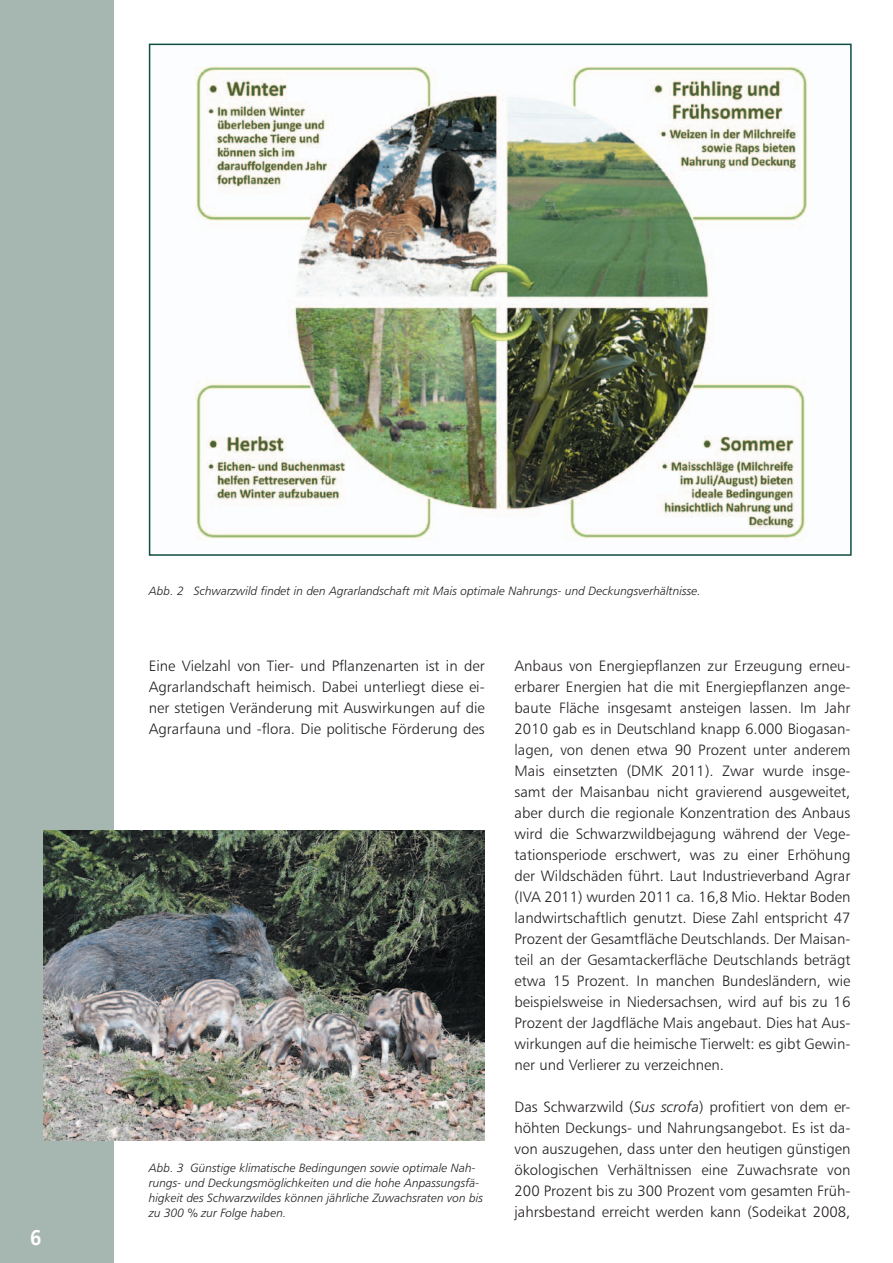
<style>
.page{position:relative;width:893px;height:1263px;background:#fff}
.page>*{position:absolute;margin:0;border:0;box-sizing:border-box;transform-origin:0 0}
.t1{font:700 21px "Frutiger Linotype";color:#fff}
.t2{font:15px/21px "Humanist 777 BT Light B";color:#231f20;text-align:justify}
.t3{font:12px/15px "Humanist 777 BT Light Italic B";color:#231f20}
.s1{font-family:"Humanist 777 BT Light Italic B"}
</style>
<div class="page">
<div style="left:0;top:0;width:114px;height:1263px;background:#a6b6b1"></div>
<img style="left:43px;top:830px;width:442px;height:311px">
<img style="left:195px;top:66px;width:612px;height:474px">
<div style="left:149px;top:44px;width:703px;height:512px;border:2px solid #104e43"></div>
<p class="t1" style="left:30px;top:1225px;width:14px">6</p>
<p class="t3" style="left:149px;top:583px;width:553px">Abb. 2 Schwarzwild findet in den Agrarlandschaft mit Mais optimale Nahrungs- und Deckungsverhältnisse.</p>
<p class="t2" style="left:149px;top:655px;width:337px">Eine Vielzahl von Tier- und Pflanzenarten ist in der Agrarlandschaft heimisch. Dabei unterliegt diese ei&shy;ner stetigen Veränderung mit Auswirkungen auf die Agrarfauna und -flora. Die politische Förderung des</p>
<p class="t2" style="left:514px;top:655px;width:337px">Anbaus von Energiepflanzen zur Erzeugung erneu&shy;erbarer Energien hat die mit Energiepflanzen ange&shy;baute Fläche insgesamt ansteigen lassen. Im Jahr 2010 gab es in Deutschland knapp 6.000 Biogasan&shy;lagen, von denen etwa 90 Prozent unter anderem Mais einsetzten (DMK 2011). Zwar wurde insge&shy;samt der Maisanbau nicht gravierend ausgeweitet, aber durch die regionale Konzentration des Anbaus wird die Schwarzwildbejagung während der Vege&shy;tationsperiode erschwert, was zu einer Erhöhung der Wildschäden führt. Laut Industrieverband Agrar (IVA 2011) wurden 2011 ca. 16,8 Mio. Hektar Boden landwirtschaftlich genutzt. Diese Zahl entspricht 47<br>Prozent der Gesamtfläche Deutschlands. Der Maisan&shy;teil an der Gesamtackerfläche Deutschlands beträgt etwa 15 Prozent. In manchen Bundesländern, wie beispielsweise in Niedersachsen, wird auf bis zu 16<br>Prozent der Jagdfläche Mais angebaut. Dies hat Aus&shy;wirkungen auf die heimische Tierwelt: es gibt Gewin&shy;ner und Verlierer zu verzeichnen.</p>
<p class="t2" style="left:514px;top:1096px;width:337px">Das Schwarzwild (<span class="s1">Sus scrofa</span>) profitiert von dem er&shy;höhten Deckungs- und Nahrungsangebot. Es ist da&shy;von auszugehen, dass unter den heutigen günstigen ökologischen Verhältnissen eine Zuwachsrate von 200 Prozent bis zu 300 Prozent vom gesamten Früh&shy;jahrsbestand erreicht werden kann (Sodeikat 2008,</p>
<p class="t3" style="left:149px;top:1160px;width:336px">Abb. 3 Günstige klimatische Bedingungen sowie optimale Nah&shy;rungs- und Deckungsmöglichkeiten und die hohe Anpassungsfä&shy;higkeit des Schwarzwildes können jährliche Zuwachsraten von bis zu 300 % zur Folge haben.</p>
</div>
